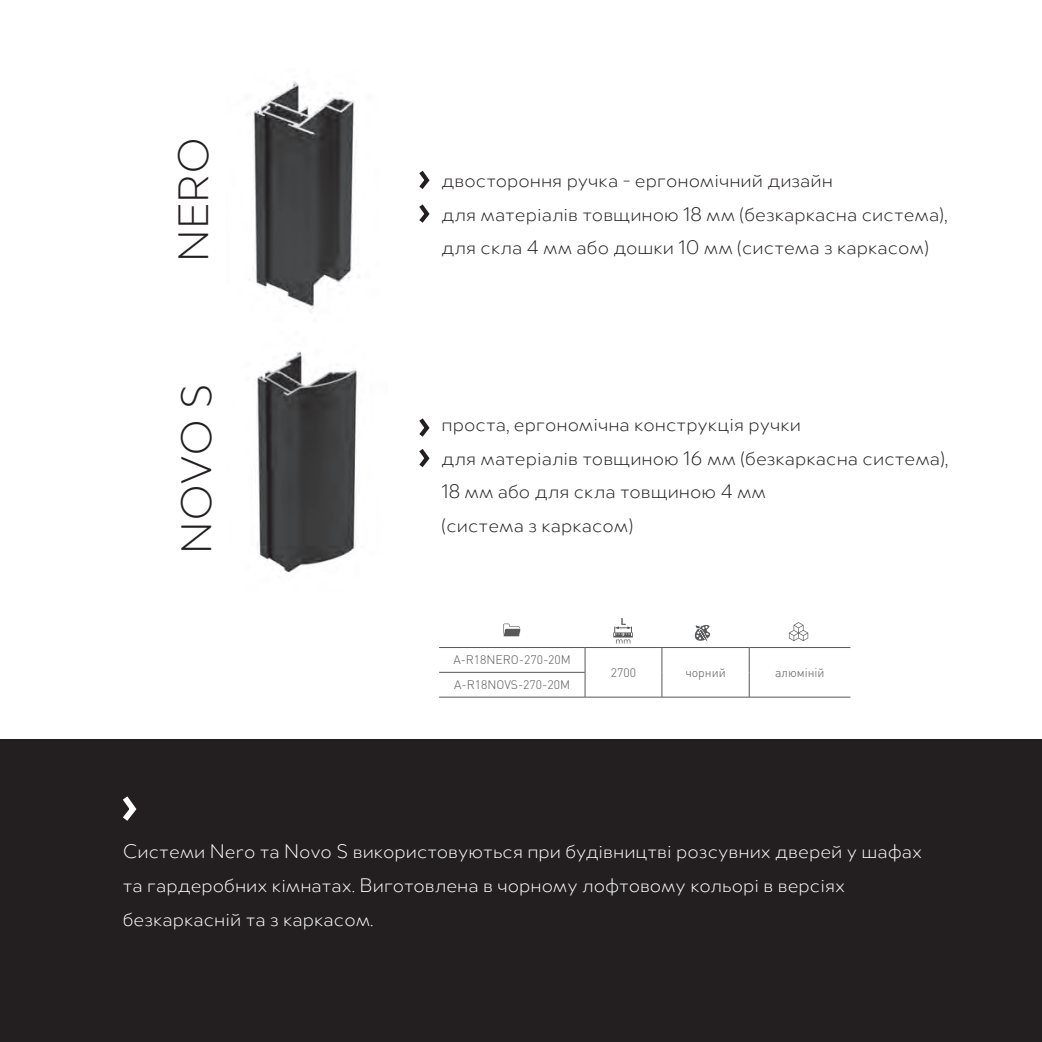
<style>
.page{position:relative;width:1042px;height:1042px;background:#fff}
.page>*{position:absolute;margin:0;border:0;box-sizing:border-box;transform-origin:0 0}
.t1{font:300 45.5px "Merel";color:#231f20}
.t2{font:300 21px/33.6px "Merel";color:#231f20}
.t3{font:300 21px/33.6px "Merel";color:#fff}
.t4{font:300 12.25px "DIN Pro";color:#57585a}
</style>
<div class="page">
<img style="left:257px;top:351px;width:100px;height:222px">
<img style="left:249px;top:81px;width:105px;height:232px">
<hr style="left:439px;top:647px;width:146px;height:1px;background:#57585a">
<hr style="left:439px;top:672px;width:146px;height:1px;background:#57585a">
<hr style="left:439px;top:697px;width:146px;height:1px;background:#57585a">
<hr style="left:585px;top:647px;width:77px;height:1px;background:#57585a">
<hr style="left:585px;top:697px;width:77px;height:1px;background:#57585a">
<hr style="left:662px;top:647px;width:87px;height:1px;background:#57585a">
<hr style="left:662px;top:697px;width:87px;height:1px;background:#57585a">
<hr style="left:749px;top:647px;width:101px;height:1px;background:#57585a">
<hr style="left:749px;top:697px;width:101px;height:1px;background:#57585a">
<svg style="left:661px;top:648px;width:1px;height:49px"></svg>
<svg style="left:749px;top:648px;width:1px;height:49px"></svg>
<svg style="left:585px;top:648px;width:1px;height:49px"></svg>
<svg style="left:503px;top:623px;width:18px;height:14px"></svg>
<svg style="left:789px;top:622px;width:19px;height:19px"></svg>
<svg style="left:613px;top:618px;width:19px;height:25px"></svg>
<svg style="left:694px;top:625px;width:16px;height:16px"></svg>
<svg style="left:419px;top:170px;width:11px;height:19px"></svg>
<svg style="left:419px;top:204px;width:11px;height:19px"></svg>
<svg style="left:419px;top:418px;width:11px;height:49px"></svg>
<div style="left:0;top:739px;width:1042px;height:303px;background:#231f20"></div>
<svg style="left:123px;top:796px;width:14px;height:25px"></svg>
<h1 class="t1" style="left:161px;top:261px;width:126px;rotate:-90deg">NERO</h1>
<h1 class="t1" style="left:164px;top:554px;width:172px;rotate:-90deg">NOVO S</h1>
<p class="t2" style="left:441px;top:162px;width:507px">двостороння ручка - ергономічний дизайн<br>для матеріалів товщиною 18 мм (безкаркасна система), для скла 4 мм або дошки 10 мм (система з каркасом)</p>
<p class="t2" style="left:441px;top:406px;width:508px">проста, ергономічна конструкція ручки<br>для матеріалів товщиною 16 мм (безкаркасна система), 18 мм або для скла товщиною 4 мм<br>(система з каркасом)</p>
<p class="t4" style="left:453px;top:650px;width:119px">A-R18NERO-270-20M</p>
<p class="t4" style="left:454px;top:675px;width:117px">A-R18NOVS-270-20M</p>
<p class="t4" style="left:611px;top:663px;width:27px">2700</p>
<p class="t4" style="left:685px;top:663px;width:42px">чорний</p>
<p class="t4" style="left:775px;top:663px;width:51px">алюміній</p>
<p class="t3" style="left:123px;top:833px;width:801px">Системи Nero та Novo S використовуються при будівництві розсувних дверей у шафах та гардеробних кімнатах. Виготовлена в чорному лофтовому кольорі в версіях безкаркасній та з каркасом.</p>
</div>
